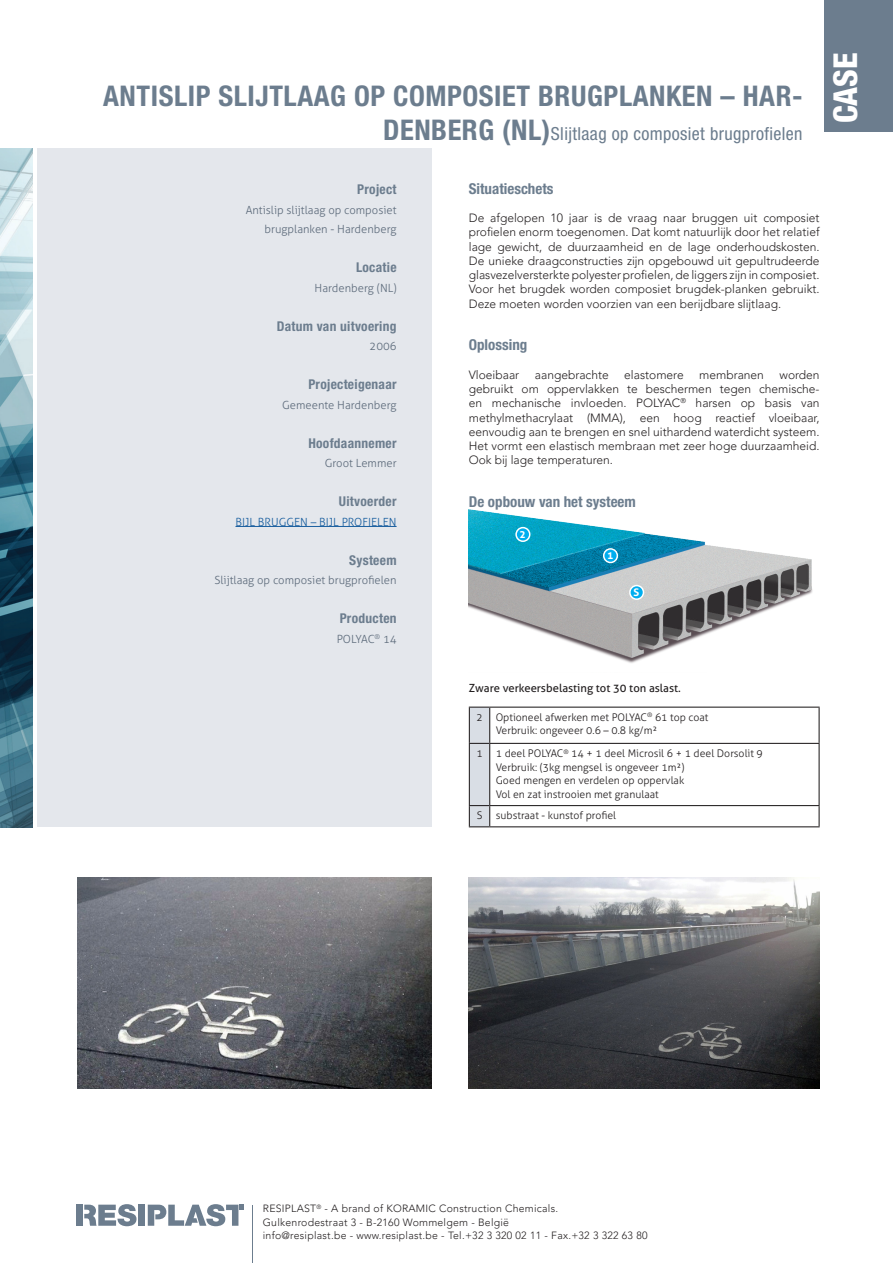
<style>
.page{position:relative;width:893px;height:1263px;background:#fff}
.page>*{position:absolute;margin:0;border:0;box-sizing:border-box;transform-origin:0 0}
.t1{font:800 condensed 33px "Helvetica Neue LT Std";color:#fff}
.t2{font:700 condensed 28.5px "Helvetica Neue LT Std";letter-spacing:.02em;color:#6c7d8e}
.t3{font:condensed 18px "Helvetica Neue LT Std";letter-spacing:.02em;color:#6c7d8e}
.t4{font:700 condensed 15px "Helvetica Neue LT Std";color:#6c7d8e}
.t5{font:700 condensed 13.5px "Helvetica Neue LT Std";letter-spacing:.02em;color:#6c7d8e}
.t6{font:300 12px/14.2px "Avenir LT Pro";color:#231f20;text-align:justify}
.t7{font:300 11.25px/19.5px "Aller";color:#5e6c7c;text-align:right}
.Paragraph_Style_1{font:11.25px "Aller";color:#231f20}
.t8{font:300 11.25px "Aller";color:#175d9e}
.t9{font:300 10.5px/13.5px "Aller";color:#231f20}
.t10{font:300 10.5px/13.5px "Avenir LT Pro";letter-spacing:.025em;color:#231f20}
.t11{font:700 10.5px "Aller";color:#fff}
.s1{font-weight:700;font-size:28.5px}
</style>
<div class="page">
<div style="left:37px;top:149px;width:394px;height:678px;background:#e4e7ec"></div>
<hr style="left:253px;top:1205px;width:1px;height:58px;background:#6c7d8e">
<div style="left:138px;top:1205px;width:7px;height:21px;background:#6c7d8e"></div>
<div style="left:77px;top:1205px;width:6px;height:21px;background:#6c7d8e"></div>
<svg style="left:84px;top:1204px;width:53px;height:22px"></svg>
<svg style="left:148px;top:1204px;width:96px;height:22px"></svg>
<div style="left:824px;top:0;width:69px;height:132px;background:#6c7d8e"></div>
<img style="left:0;top:149px;width:32px;height:678px">
<hr style="left:235px;top:526px;width:162px;height:1px;background:#175d9e">
<img style="left:469px;top:878px;width:351px;height:210px">
<img style="left:77px;top:878px;width:354px;height:210px">
<img style="left:469px;top:509px;width:344px;height:154px">
<div style="left:604px;top:549px;width:13px;height:13px;background:#00aeef;border-radius:50%"></div>
<div style="left:603px;top:548px;width:15px;height:15px;border:2px solid #fff;border-radius:50%"></div>
<div style="left:630px;top:586px;width:13px;height:13px;background:#00aeef;border-radius:50%"></div>
<div style="left:629px;top:585px;width:15px;height:15px;border:2px solid #fff;border-radius:50%"></div>
<div style="left:516px;top:528px;width:14px;height:13px;background:#00aeef;border-radius:50%"></div>
<div style="left:515px;top:527px;width:15px;height:15px;border:2px solid #fff;border-radius:50%"></div>
<hr style="left:490px;top:707px;width:330px;height:1px;background:#231f20">
<hr style="left:819px;top:708px;width:1px;height:35px;background:#231f20">
<hr style="left:490px;top:743px;width:330px;height:1px;background:#231f20">
<hr style="left:819px;top:744px;width:1px;height:61px;background:#231f20">
<hr style="left:490px;top:805px;width:330px;height:1px;background:#231f20">
<svg style="left:819px;top:806px;width:1px;height:20px"></svg>
<svg style="left:469px;top:707px;width:21px;height:120px;background:#c5c9d0"></svg>
<hr style="left:490px;top:826px;width:330px;height:1px;background:#231f20">
<p class="t2" style="left:103px;top:78px;width:701px">ANTISLIP SLIJTLAAG OP COMPOSIET BRUGPLANKEN – HAR-</p>
<p class="t3" style="left:383px;top:123px;width:421px"><span class="s1">DENBERG (NL)</span>Slijtlaag op composiet brugprofielen</p>
<p class="t4" style="left:469px;top:179px;width:86px">Situatieschets</p>
<p class="t6" style="left:469px;top:211px;width:352px">De afgelopen 10 jaar is de vraag naar bruggen uit composiet profielen enorm toegenomen. Dat komt natuurlijk door het relatief lage gewicht, de duurzaamheid en de lage onderhoudskosten.<br>De unieke draagconstructies zijn opgebouwd uit gepultrudeerde glasvezelversterkte polyester profielen, de liggers zijn in composiet.<br>Voor het brugdek worden composiet brugdek-planken gebruikt.<br>Deze moeten worden voorzien van een berijdbare slijtlaag.</p>
<p class="t4" style="left:469px;top:336px;width:60px">Oplossing</p>
<p class="t6" style="left:469px;top:368px;width:52px">Vloeibaar</p>
<p class="t6" style="left:535px;top:368px;width:75px">aangebrachte</p>
<p class="t6" style="left:624px;top:368px;width:61px">elastomere</p>
<p class="t6" style="left:699px;top:368px;width:66px">membranen</p>
<p class="t5" style="left:357px;top:181px;width:41px">Project</p>
<p class="t7" style="left:246px;top:200px;width:152px">Antislip slijtlaag op composiet brugplanken - Hardenberg</p>
<p class="t5" style="left:356px;top:259px;width:42px">Locatie</p>
<p class="t7" style="left:315px;top:278px;width:83px">Hardenberg (NL)</p>
<p class="t5" style="left:277px;top:318px;width:121px">Datum van uitvoering</p>
<p class="t7" style="left:370px;top:336px;width:28px">2006</p>
<p class="t5" style="left:308px;top:376px;width:90px">Projecteigenaar</p>
<p class="t7" style="left:282px;top:395px;width:116px">Gemeente Hardenberg</p>
<p class="t5" style="left:308px;top:435px;width:90px">Hoofdaannemer</p>
<p class="t7" style="left:325px;top:453px;width:73px">Groot Lemmer</p>
<p class="t5" style="left:339px;top:493px;width:59px">Uitvoerder</p>
<p class="t8" style="left:235px;top:515px;width:163px">BIJL BRUGGEN – BIJL PROFIELEN</p>
<p class="t5" style="left:349px;top:552px;width:49px">Systeem</p>
<p class="t7" style="left:214px;top:570px;width:184px">Slijtlaag op composiet brugprofielen</p>
<p class="t5" style="left:340px;top:610px;width:58px">Producten</p>
<p class="t7" style="left:337px;top:629px;width:61px">POLYAC<sup>®</sup> 14</p>
<p class="t6" style="left:469px;top:368px;width:352px;text-indent:311px">worden gebruikt om oppervlakken te beschermen tegen chemische&shy;en mechanische invloeden. POLYAC<sup>®</sup> harsen op basis van methylmethacrylaat (MMA), een hoog reactief vloeibaar, eenvoudig aan te brengen en snel uithardend waterdicht systeem.<br>Het vormt een elastisch membraan met zeer hoge duurzaamheid.<br>Ook bij lage temperaturen.</p>
<p class="t4" style="left:469px;top:493px;width:169px">De opbouw van het systeem</p>
<p class="t11" style="left:520px;top:528px;width:8px">2</p>
<p class="t11" style="left:607px;top:549px;width:8px">1</p>
<p class="t11" style="left:634px;top:586px;width:7px">S</p>
<h1 class="t1" style="left:825px;top:123px;width:72px;rotate:-90deg">CASE</h1>
<p class="Paragraph_Style_1" style="left:469px;top:681px;width:214px">Zware verkeersbelasting tot 30 ton aslast.</p>
<p class="t9" style="left:476px;top:710px;width:8px">2</p>
<p class="t9" style="left:496px;top:710px;width:214px">Optioneel afwerken met POLYAC<sup>®</sup> 61 top coat</p>
<p class="t9" style="left:496px;top:724px;width:163px">Verbruik: ongeveer 0.6 – 0.8 kg/m²</p>
<p class="t9" style="left:476px;top:747px;width:8px">1</p>
<p class="t9" style="left:496px;top:747px;width:269px">1 deel POLYAC<sup>®</sup> 14 + 1 deel Microsil 6 + 1 deel Dorsolit 9</p>
<p class="t9" style="left:496px;top:760px;width:190px">Verbruik: (3kg mengsel is ongeveer 1m²)</p>
<p class="t9" style="left:496px;top:774px;width:190px">Goed mengen en verdelen op oppervlak<br>Vol en zat instrooien met granulaat</p>
<p class="t9" style="left:477px;top:809px;width:7px">S</p>
<p class="t9" style="left:496px;top:809px;width:122px">substraat - kunstof profiel</p>
<p class="t10" style="left:263px;top:1202px;width:386px">RESIPLAST<sup>®</sup> - A brand of KORAMIC Construction Chemicals.<br>Gulkenrodestraat 3 - B-2160 Wommelgem - België<br>info@resiplast.be - www.resiplast.be - Tel.+32 3 320 02 11 - Fax.+32 3 322 63 80</p>
</div>
